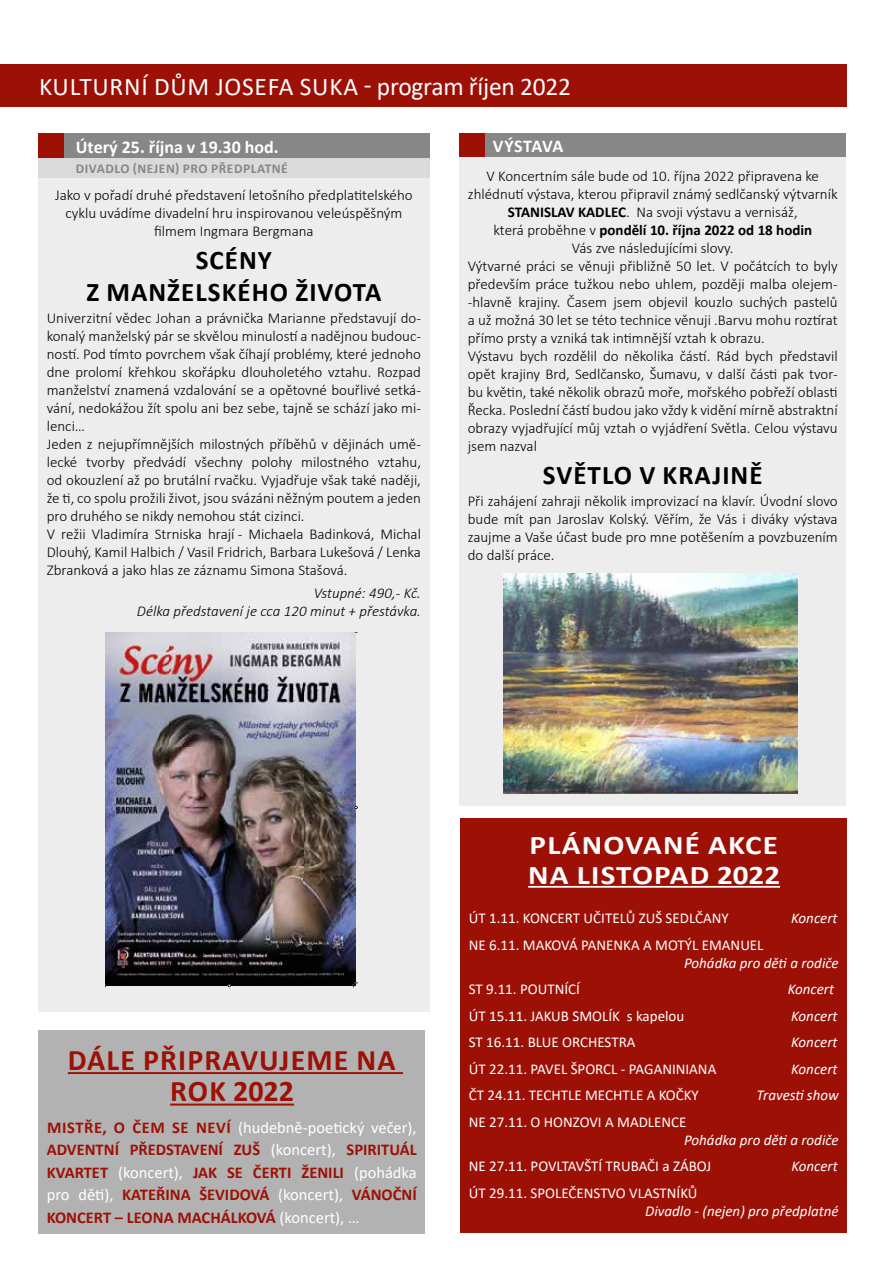
<style>
.page{position:relative;width:893px;height:1263px;background:#fff}
.page>*{position:absolute;margin:0;border:0;box-sizing:border-box;transform-origin:0 0}
.t1{font:700 30px/31.5px "Calibri";letter-spacing:.04em;color:#9c1006;text-align:center}
.t2{font:700 27px/32.4px "Calibri";letter-spacing:.04em;color:#000;text-align:center}
.t3{font:700 27px/30px "Calibri";letter-spacing:.04em;color:#fff;scale:1.15 1}
.t4{font:25.5px "Calibri";color:#fff}
.t5{font:700 18px "Calibri";color:#fff}
.t6{font:700 16.5px/22.5px "Calibri";color:#9c1006;text-align:justify}
.t7{font:300 15px/18px "Calibri";color:#000;text-align:justify}
.t8{font:15px "Calibri";color:#fff}
.t9{font:italic 15px "Calibri";color:#fff}
.t10{font:italic 300 15px/18px "Calibri";color:#000;text-align:right}
.t11{font:700 15px "Calibri";color:#000}
.t12{font:700 13.5px "Calibri";letter-spacing:.04em;color:#878787}
.s1{font-weight:700}
.s2{font-weight:300}
.s3{font-weight:400;color:#fff}
</style>
<div class="page">
<div style="left:0;top:64px;width:846px;height:42px;background:#9c1006"></div>
<div style="left:460px;top:819px;width:387px;height:414px;background:#9c1006"></div>
<hr style="left:528px;top:886px;width:252px;height:2px;background:#fff">
<div style="left:38px;top:1030px;width:387px;height:203px;background:#b3b2b2"></div>
<hr style="left:68px;top:1072px;width:335px;height:2px;background:#9c1006">
<hr style="left:170px;top:1103px;width:124px;height:2px;background:#9c1006">
<div style="left:459px;top:133px;width:387px;height:24px;background:#878787"></div>
<div style="left:459px;top:133px;width:26px;height:24px;background:#9c1006"></div>
<div style="left:459px;top:157px;width:387px;height:649px;background:#ededed"></div>
<img style="left:504px;top:573px;width:293px;height:221px">
<div style="left:38px;top:134px;width:391px;height:24px;background:#878787"></div>
<div style="left:38px;top:134px;width:26px;height:24px;background:#9c1006"></div>
<div style="left:38px;top:158px;width:391px;height:21px;background:#dadada"></div>
<div style="left:38px;top:178px;width:391px;height:834px;background:#ededed"></div>
<img style="left:105px;top:632px;width:250px;height:354px">
<svg style="left:353px;top:982px;width:5px;height:5px"></svg>
<h3 class="t4" style="left:39px;top:68px;width:534px">KULTURNÍ DŮM JOSEFA SUKA - program říjen 2022</h3>
<p class="t5" style="left:76px;top:134px;width:204px">Úterý 25. října v 19.30 hod.</p>
<p class="t12" style="left:76px;top:159px;width:214px">DIVADLO (NEJEN) PRO PŘEDPLATNÉ</p>
<p class="t7" style="left:55px;top:186px;width:359px;text-align:center">Jako v pořadí druhé představení letošního předplatitelského cyklu uvádíme divadelní hru inspirovanou veleúspěšným filmem Ingmara Bergmana</p>
<h2 class="t2" style="left:86px;top:243px;width:297px">SCÉNY<br>Z MANŽELSKÉHO ŽIVOTA</h2>
<p class="t7" style="left:47px;top:309px;width:376px;text-align:left">Univerzitní vědec Johan a právnička Marianne představují do&shy;konalý manželský pár se skvělou minulostí a nadějnou budouc&shy;ností. Pod tímto povrchem však číhají problémy, které jednoho dne prolomí křehkou skořápku dlouholetého vztahu. Rozpad manželství znamená vzdalování se a opětovné bouřlivé setká&shy;vání, nedokážou žít spolu ani bez sebe, tajně se schází jako mi&shy;lenci…<br>Jeden z nejupřímnějších milostných příběhů v dějinách umě&shy;lecké tvorby předvádí všechny polohy milostného vztahu, od okouzlení až po brutální rvačku. Vyjadřuje však také naději, že ti, co spolu prožili život, jsou svázáni něžným poutem a jeden pro druhého se nikdy nemohou stát cizinci.<br>V režii Vladimíra Strniska hrají - Michaela Badinková, Michal Dlouhý, Kamil Halbich / Vasil Fridrich, Barbara Lukešová / Lenka Zbranková a jako hlas ze záznamu Simona Stašová.</p>
<p class="t10" style="left:137px;top:583px;width:285px">Vstupné: 490,- Kč.<br>Délka představení je cca 120 minut + přestávka.</p>
<p class="t5" style="left:493px;top:133px;width:72px">VÝSTAVA</p>
<p class="t7" style="left:486px;top:167px;width:334px">V Koncertním sále bude od 10. října 2022 připravena ke</p>
<p class="t7" style="left:468px;top:185px;width:371px">zhlédnutí výstava, kterou připravil známý sedlčanský výtvarník</p>
<p class="t7" style="left:508px;top:203px;width:291px"><span class="s1">STANISLAV KADLEC</span>. Na svoji výstavu a vernisáž,</p>
<p class="t11" style="left:493px;top:220px;width:320px"><span class="s2">která proběhne v</span> pondělí 10. října 2022 od 18 hodin</p>
<p class="t7" style="left:572px;top:239px;width:163px">Vás zve následujícími slovy.</p>
<p class="t7" style="left:468px;top:257px;width:371px">Výtvarné práci se věnuji přibližně 50 let. V počátcích to byly</p>
<p class="t7" style="left:468px;top:275px;width:371px">především práce tužkou nebo uhlem, později malba olejem-</p>
<p class="t7" style="left:468px;top:293px;width:371px">-hlavně krajiny. Časem jsem objevil kouzlo suchých pastelů</p>
<p class="t7" style="left:468px;top:311px;width:371px">a už možná 30 let se této technice věnuji .Barvu mohu roztírat</p>
<p class="t7" style="left:468px;top:329px;width:299px">přímo prsty a vzniká tak intimnější vztah k obrazu.</p>
<p class="t7" style="left:468px;top:347px;width:371px">Výstavu bych rozdělil do několika částí. Rád bych představil</p>
<p class="t7" style="left:468px;top:365px;width:371px">opět krajiny Brd, Sedlčansko, Šumavu, v další části pak tvor-</p>
<p class="t7" style="left:468px;top:383px;width:371px">bu květin, také několik obrazů moře, mořského pobřeží oblasti</p>
<p class="t7" style="left:468px;top:401px;width:371px">Řecka. Poslední částí budou jako vždy k vidění mírně abstraktní</p>
<p class="t7" style="left:468px;top:419px;width:371px">obrazy vyjadřující můj vztah o vyjádření Světla. Celou výstavu</p>
<p class="t7" style="left:468px;top:437px;width:71px">jsem nazval</p>
<h2 class="t2" style="left:543px;top:458px;width:221px">SVĚTLO V KRAJINĚ</h2>
<p class="t7" style="left:468px;top:492px;width:371px">Při zahájení zahraji několik improvizací na klavír. Úvodní slovo bude mít pan Jaroslav Kolský. Věřím, že Vás i diváky výstava zaujme a Vaše účast bude pro mne potěšením a povzbuzením do další práce.</p>
<h1 class="t1" style="left:68px;top:1043px;width:329px">DÁLE PŘIPRAVUJEME NA<br>ROK 2022</h1>
<p class="t6" style="left:47px;top:1116px;width:371px">MISTŘE, O ČEM SE NEVÍ <span class="s3">(hudebně-poetický večer), </span>ADVENTNÍ PŘEDSTAVENÍ ZUŠ <span class="s3">(koncert),</span> SPIRITUÁL KVARTET <span class="s3">(koncert),</span> JAK SE ČERTI ŽENILI <span class="s3">(pohádka pro děti),</span> KATEŘINA ŠEVIDOVÁ <span class="s3">(koncert),</span> VÁNOČNÍ KONCERT – LEONA MACHÁLKOVÁ <span class="s3">(koncert), …</span></p>
<h2 class="t3" style="left:528px;top:829px;width:221px">PLÁNOVANÉ AKCE<br>NA LISTOPAD 2022</h2>
<p class="t8" style="left:469px;top:908px;width:262px">ÚT 1.11. KONCERT UČITELŮ ZUŠ SEDLČANY</p>
<p class="t9" style="left:791px;top:908px;width:48px">Koncert</p>
<p class="t8" style="left:469px;top:934px;width:296px">NE 6.11. MAKOVÁ PANENKA A MOTÝL EMANUEL</p>
<p class="t9" style="left:684px;top:952px;width:156px">Pohádka pro děti a rodiče</p>
<p class="t8" style="left:469px;top:979px;width:113px">ST 9.11. POUTNÍCÍ</p>
<p class="t9" style="left:788px;top:979px;width:48px">Koncert</p>
<p class="t8" style="left:469px;top:1005px;width:217px">ÚT 15.11. JAKUB SMOLÍK s kapelou</p>
<p class="t9" style="left:791px;top:1005px;width:48px">Koncert</p>
<p class="t8" style="left:469px;top:1032px;width:168px">ST 16.11. BLUE ORCHESTRA</p>
<p class="t9" style="left:791px;top:1032px;width:48px">Koncert</p>
<p class="t8" style="left:469px;top:1058px;width:249px">ÚT 22.11. PAVEL ŠPORCL - PAGANINIANA</p>
<p class="t9" style="left:791px;top:1058px;width:48px">Koncert</p>
<p class="t8" style="left:469px;top:1085px;width:232px">ČT 24.11. TECHTLE MECHTLE A KOČKY</p>
<p class="t9" style="left:757px;top:1085px;width:84px">Travesti show</p>
<p class="t8" style="left:469px;top:1111px;width:219px">NE 27.11. O HONZOVI A MADLENCE</p>
<p class="t9" style="left:684px;top:1129px;width:156px">Pohádka pro děti a rodiče</p>
<p class="t8" style="left:469px;top:1156px;width:244px">NE 27.11. POVLTAVŠTÍ TRUBAČI a ZÁBOJ</p>
<p class="t9" style="left:791px;top:1156px;width:48px">Koncert</p>
<p class="t8" style="left:469px;top:1182px;width:230px">ÚT 29.11. SPOLEČENSTVO VLASTNÍKŮ</p>
<p class="t9" style="left:645px;top:1200px;width:195px">Divadlo - (nejen) pro předplatné</p>
</div>
